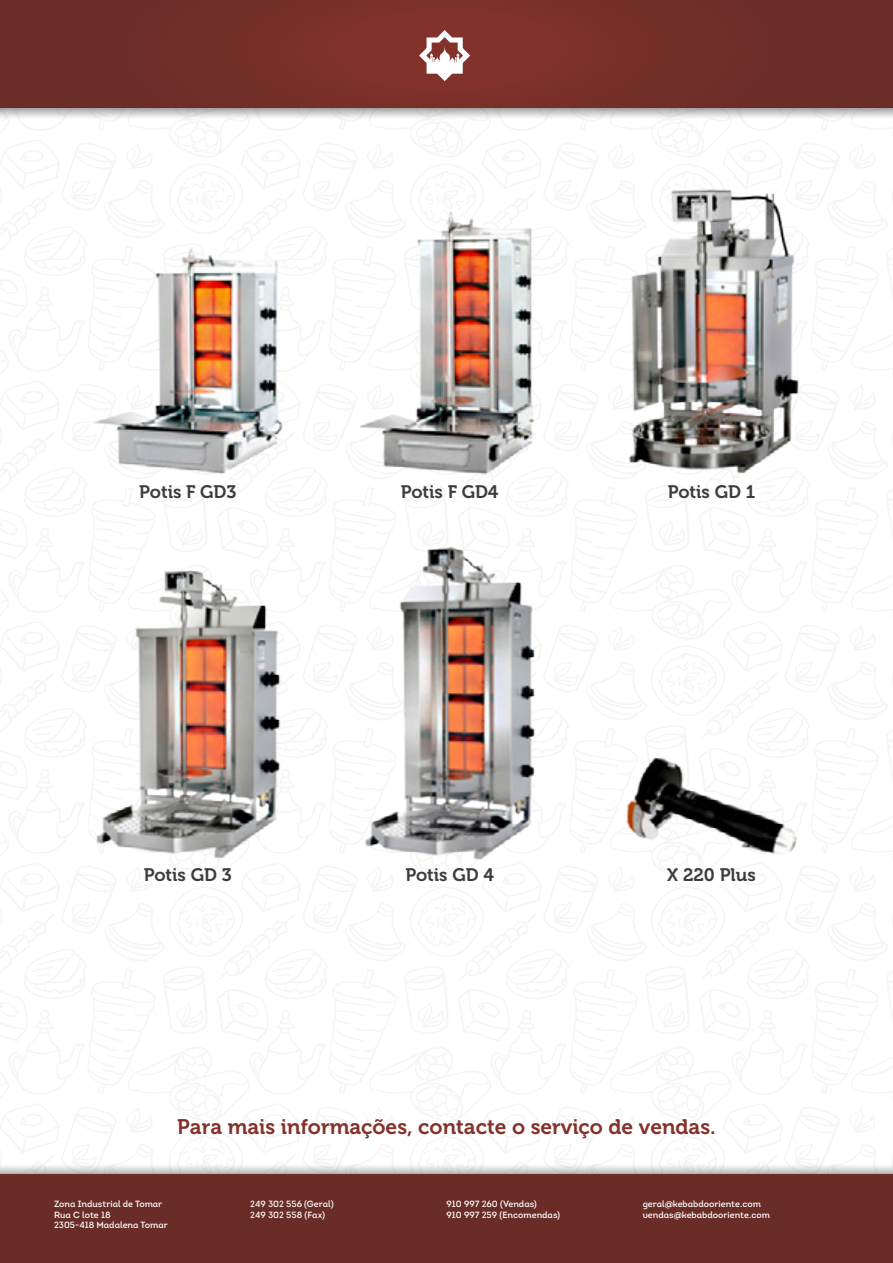
<style>
.page{position:relative;width:893px;height:1263px;background:#fff}
.page>*{position:absolute;margin:0;border:0;box-sizing:border-box;transform-origin:0 0}
.t1{font:21px "Museo 700";color:#83322b}
.t2{font:18px "Museo 700";color:#3c3c3b}
.t3{font:9px/10.8px "Intro Semi Bold Alt";color:#fff}
</style>
<div class="page">
<svg style="left:0;top:108px;width:893px;height:12px"></svg>
<svg style="left:0;top:1164px;width:893px;height:11px"></svg>
<svg style="left:0;top:0;width:893px;height:108px;background:#732e28"></svg>
<svg style="left:419px;top:30px;width:51px;height:51px"></svg>
<div style="left:0;top:1175px;width:893px;height:88px;background:#692c27"></div>
<img style="left:94px;top:248px;width:189px;height:226px">
<img style="left:360px;top:211px;width:175px;height:264px">
<img style="left:629px;top:189px;width:170px;height:285px">
<img style="left:95px;top:570px;width:186px;height:289px">
<img style="left:365px;top:546px;width:170px;height:314px">
<img style="left:626px;top:757px;width:171px;height:97px">
<h2 class="t2" style="left:139px;top:482px;width:99px">Potis F GD3</h2>
<h2 class="t2" style="left:144px;top:865px;width:90px">Potis GD 3</h2>
<h2 class="t2" style="left:401px;top:482px;width:99px">Potis F GD4</h2>
<h2 class="t2" style="left:405px;top:865px;width:90px">Potis GD 4</h2>
<h2 class="t2" style="left:668px;top:482px;width:89px">Potis GD 1</h2>
<h2 class="t2" style="left:667px;top:865px;width:90px">X 220 Plus</h2>
<h1 class="t1" style="left:177px;top:1115px;width:540px">Para mais informações, contacte o serviço de vendas.</h1>
<p class="t3" style="left:54px;top:1198px;width:115px">Zona Industrial de Tomar<br>Rua C lote 18<br>2305-418 Madalena Tomar</p>
<p class="t3" style="left:250px;top:1198px;width:85px">249 302 556 (Geral)<br>249 302 558 (Fax)</p>
<p class="t3" style="left:446px;top:1198px;width:115px">910 997 260 (Vendas)<br>910 997 259 (Encomendas)</p>
<p class="t3" style="left:643px;top:1198px;width:129px">geral@kebabdooriente.com vendas@kebabdooriente.com</p>
</div>
